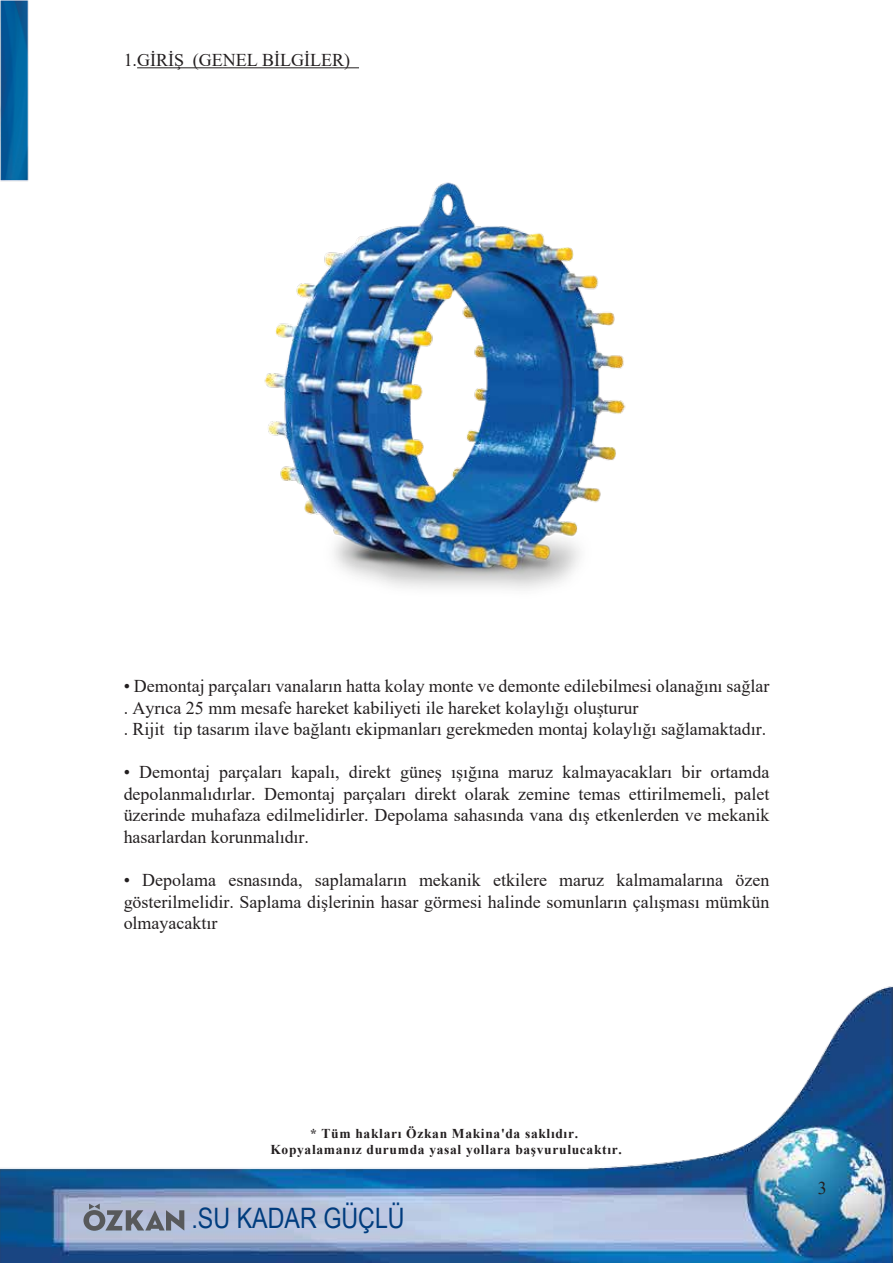
<style>
.page{position:relative;width:893px;height:1263px;background:#fff}
.page>*{position:absolute;margin:0;border:0;box-sizing:border-box;transform-origin:0 0}
.t1{font:28.2px "Arial Narrow";color:#003c7e}
.t2{font:18px/21.6px "Times New Roman";color:#231f20;text-align:justify}
.t3{font:700 13.5px/16.2px "Times New Roman";letter-spacing:.05em;color:#231f20;text-align:center}
</style>
<div class="page">
<img style="left:0;top:986px;width:893px;height:277px">
<svg style="left:83px;top:1203px;width:101px;height:28px;background:#8e95a4"></svg>
<img style="left:0;top:0;width:29px;height:182px">
<hr style="left:137px;top:67px;width:222px;height:1px;background:#231f20">
<img style="left:264px;top:182px;width:362px;height:407px">
<p class="t2" style="left:124px;top:48px;width:228px">1.GİRİŞ (GENEL BİLGİLER)</p>
<p class="t2" style="left:124px;top:674px;width:647px;text-align:left">• Demontaj parçaları vanaların hatta kolay monte ve demonte edilebilmesi olanağını sağlar . Ayrıca 25 mm mesafe hareket kabiliyeti ile hareket kolaylığı oluşturur<br>. Rijit tip tasarım ilave bağlantı ekipmanları gerekmeden montaj kolaylığı sağlamaktadır.</p>
<p class="t2" style="left:124px;top:761px;width:647px">• Demontaj parçaları kapalı, direkt güneş ışığına maruz kalmayacakları bir ortamda depolanmalıdırlar. Demontaj parçaları direkt olarak zemine temas ettirilmemeli, palet üzerinde muhafaza edilmelidirler. Depolama sahasında vana dış etkenlerden ve mekanik hasarlardan korunmalıdır.</p>
<p class="t2" style="left:124px;top:869px;width:647px">• Depolama esnasında, saplamaların mekanik etkilere maruz kalmamalarına özen gösterilmelidir. Saplama dişlerinin hasar görmesi halinde somunların çalışması mümkün olmayacaktır</p>
<p class="t3" style="left:270px;top:1125px;width:353px">* Tüm hakları Özkan Makina'da saklıdır.<br>Kopyalamanız durumda yasal yollara başvurulucaktır.</p>
<h1 class="t1" style="left:191px;top:1198px;width:215px">.SU KADAR GÜÇLÜ</h1>
<p class="t2" style="left:818px;top:1176px;width:10px">3</p>
</div>
